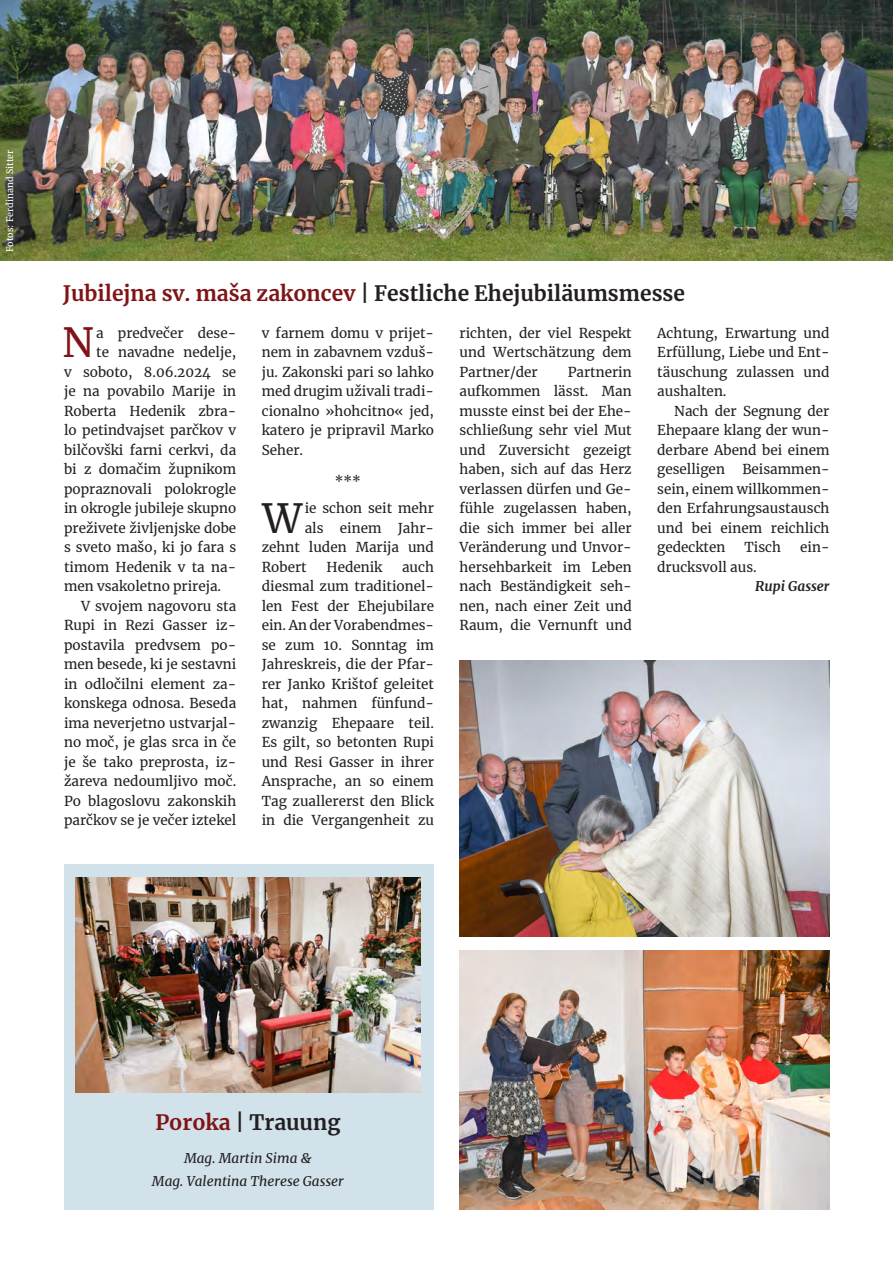
<style>
.page{position:relative;width:893px;height:1263px;background:#fff}
.page>*{position:absolute;margin:0;border:0;box-sizing:border-box;transform-origin:0 0}
._0-DropCap-Red{font:39.75px "Merriweather";color:#7f1316}
._0-DropCap-Black-DE{font:39.75px "Merriweather";color:#231f20}
._0-Title{font:700 21px "Merriweather";color:#231f20}
._0-DropCap-Black-DE-2{font:13.5px/19.5px "Merriweather";color:#231f20;text-align:justify}
._0-BodyText-SL{font:13.5px/19.5px "Merriweather";color:#231f20;text-align:justify}
._0-DropCap-Red-2{font:13.5px "Merriweather";color:#231f20}
._0-BodyText-DE{font:13.5px/19.5px "Merriweather";color:#231f20;text-align:justify}
._0-IntroText-SL{font:italic 13.5px/22.5px "Merriweather";color:#231f20;text-align:center}
._0-Author{font:italic 700 13.5px "Merriweather";color:#231f20}
._0-Divider{font:13.5px "Merriweather";color:#231f20}
.t1{font:9px "Merriweather";color:#fff}
.s1{color:#7f1316}
</style>
<div class="page">
<img style="left:0;top:0;width:893px;height:261px">
<img style="left:460px;top:951px;width:369px;height:258px">
<img style="left:460px;top:660px;width:369px;height:276px">
<div style="left:64px;top:864px;width:370px;height:346px;background:#d1e2eb"></div>
<img style="left:75px;top:878px;width:346px;height:214px">
<p class="t1" style="left:4px;top:252px;width:104px;rotate:-90deg">Fotos: Ferdinand Sitter</p>
<p class="_0-Title" style="left:63px;top:279px;width:623px"><span class="s1">Jubilejna sv. maša zakoncev</span> | Festliche Ehejubiläumsmesse</p>
<p class="_0-DropCap-Red" style="left:62px;top:315px;width:33px">N</p>
<p class="_0-DropCap-Red-2" style="left:96px;top:324px;width:142px">a predvečer dese-</p>
<p class="_0-DropCap-Red-2" style="left:96px;top:343px;width:142px">te navadne nedelje,</p>
<p class="_0-DropCap-Red-2" style="left:64px;top:363px;width:174px">v soboto, 8.06.2024 se</p>
<p class="_0-DropCap-Red-2" style="left:64px;top:382px;width:174px">je na povabilo Marije in</p>
<p class="_0-DropCap-Red-2" style="left:64px;top:402px;width:174px">Roberta Hedenik zbra-</p>
<p class="_0-DropCap-Red-2" style="left:64px;top:421px;width:174px">lo petindvajset parčkov v</p>
<p class="_0-DropCap-Red-2" style="left:64px;top:441px;width:174px">bilčovški farni cerkvi, da</p>
<p class="_0-DropCap-Red-2" style="left:64px;top:460px;width:174px">bi z domačim župnikom</p>
<p class="_0-DropCap-Red-2" style="left:64px;top:480px;width:174px">popraznovali polokrogle</p>
<p class="_0-DropCap-Red-2" style="left:64px;top:499px;width:174px">in okrogle jubileje skupno</p>
<p class="_0-DropCap-Red-2" style="left:64px;top:519px;width:174px">preživete življenjske dobe</p>
<p class="_0-DropCap-Red-2" style="left:64px;top:538px;width:174px">s sveto mašo, ki jo fara s</p>
<p class="_0-DropCap-Red-2" style="left:64px;top:557px;width:174px">timom Hedenik v ta na-</p>
<p class="_0-DropCap-Red-2" style="left:64px;top:577px;width:159px">men vsakoletno prireja.</p>
<p class="_0-BodyText-SL" style="left:64px;top:596px;width:174px;text-indent:17px">V svojem nagovoru sta Rupi in Rezi Gasser iz&shy;postavila predvsem po&shy;men besede, ki je sestavni in odločilni element za&shy;konskega odnosa. Beseda ima neverjetno ustvarjal&shy;no moč, je glas srca in če je še tako preprosta, iz&shy;žareva nedoumljivo moč.<br>Po blagoslovu zakonskih parčkov se je večer iztekel</p>
<p class="_0-BodyText-SL" style="left:262px;top:323px;width:174px">v farnem domu v prijet&shy;nem in zabavnem vzduš&shy;ju. Zakonski pari so lahko med drugim uživali tradi&shy;cionalno »hohcitno« jed, katero je pripravil Marko Seher.</p>
<p class="_0-Divider" style="left:335px;top:472px;width:28px">***</p>
<p class="_0-DropCap-Black-DE" style="left:263px;top:491px;width:41px">W</p>
<p class="_0-DropCap-Black-DE-2" style="left:305px;top:498px;width:131px">ie schon seit mehr</p>
<p class="_0-DropCap-Black-DE-2" style="left:305px;top:518px;width:131px">als einem Jahr-</p>
<p class="_0-DropCap-Black-DE-2" style="left:262px;top:537px;width:174px">zehnt luden Marija und</p>
<p class="_0-DropCap-Black-DE-2" style="left:262px;top:557px;width:46px">Robert</p>
<p class="_0-DropCap-Black-DE-2" style="left:326px;top:557px;width:57px">Hedenik</p>
<p class="_0-DropCap-Black-DE-2" style="left:262px;top:557px;width:174px;text-indent:140px">auch diesmal zum traditionel&shy;len Fest der Ehejubilare ein. An der Vorabendmes&shy;se zum 10. Sonntag im Jahreskreis, die der Pfar&shy;rer Janko Krištof geleitet hat, nahmen fünfund&shy;zwanzig Ehepaare teil.<br>Es gilt, so betonten Rupi und Resi Gasser in ihrer Ansprache, an so einem Tag zuallererst den Blick in die Vergangenheit zu</p>
<p class="_0-DropCap-Black-DE-2" style="left:459px;top:323px;width:174px">richten, der viel Respekt und Wertschätzung dem Partner/der</p>
<p class="_0-DropCap-Black-DE-2" style="left:459px;top:362px;width:174px;text-indent:108px">Partnerin aufkommen lässt. Man musste einst bei der Ehe&shy;schließung sehr viel Mut und Zuversicht gezeigt haben, sich auf das Herz verlassen dürfen und Ge&shy;fühle zugelassen haben, die sich immer bei aller Veränderung und Unvor&shy;hersehbarkeit im Leben nach Beständigkeit seh&shy;nen, nach einer Zeit und Raum, die Vernunft und</p>
<p class="_0-DropCap-Black-DE-2" style="left:657px;top:323px;width:174px">Achtung, Erwartung und Erfüllung, Liebe und Ent&shy;täuschung zulassen und aushalten.</p>
<p class="_0-BodyText-DE" style="left:657px;top:401px;width:174px;text-indent:17px">Nach der Segnung der Ehepaare klang der wun&shy;derbare Abend bei einem geselligen</p>
<p class="_0-BodyText-DE" style="left:657px;top:459px;width:174px;text-indent:85px">Beisammen&shy;sein, einem willkommen&shy;den Erfahrungsaustausch und bei einem reichlich gedeckten</p>
<p class="_0-BodyText-DE" style="left:744px;top:537px;width:38px">Tisch</p>
<p class="_0-BodyText-DE" style="left:800px;top:537px;width:31px">ein-</p>
<p class="_0-BodyText-DE" style="left:657px;top:557px;width:101px">drucksvoll aus.</p>
<p class="_0-Author" style="left:755px;top:577px;width:76px">Rupi Gasser</p>
<p class="_0-Title" style="left:155px;top:1107px;width:187px"><span class="s1">Poroka</span> | Trauung</p>
<p class="_0-IntroText-SL" style="left:152px;top:1147px;width:193px">Mag. Martin Sima &amp;<br>Mag. Valentina Therese Gasser</p>
</div>
